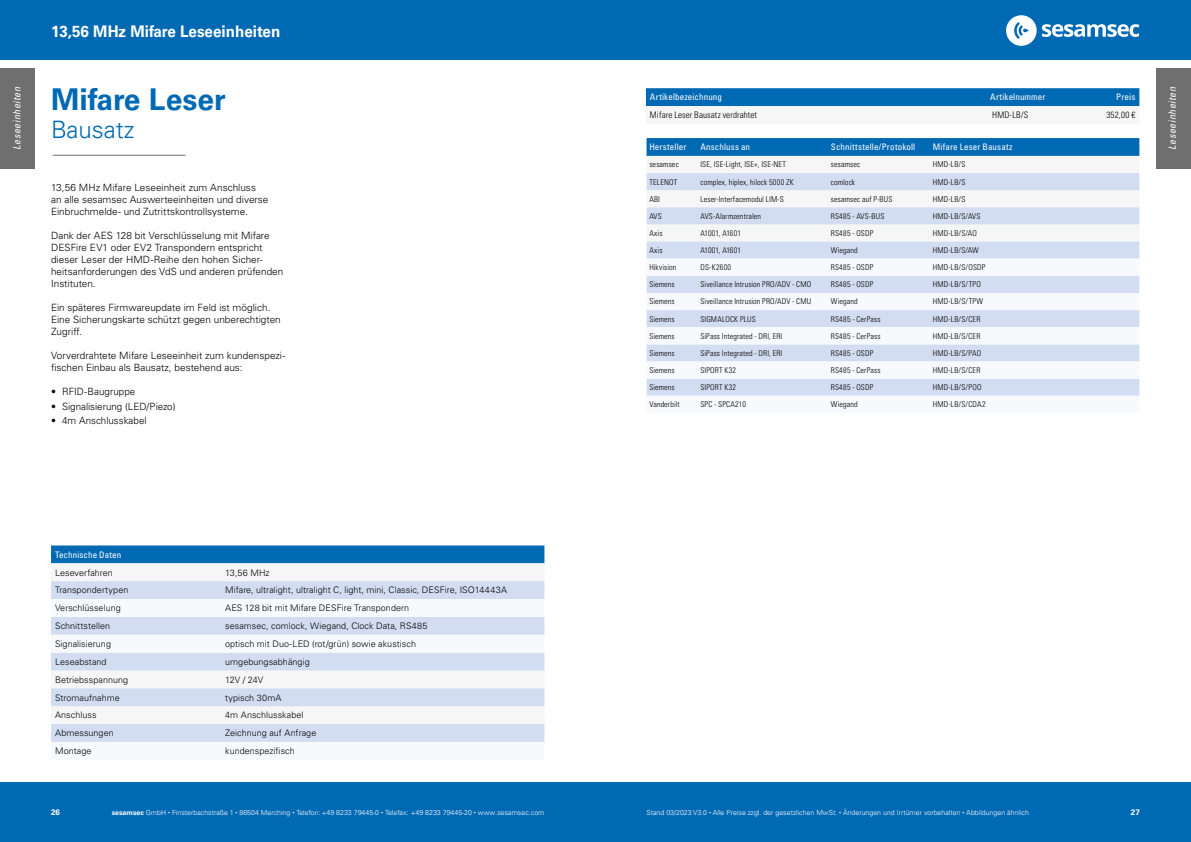
<style>
.page{position:relative;width:1191px;height:842px;background:#fff}
.page>*{position:absolute;margin:0;border:0;box-sizing:border-box;transform-origin:0 0}
.t1{font:700 30px "Univers LT Pro 65";color:#0069b4}
.t2{font:300 24px "Univers LT Pro 45";color:#0069b4}
.t3{font:700 16px "Univers LT Pro 65";color:#fff;scale:.95 1}
.t4{font:300 10px/12px "Univers LT Pro 45";color:#000}
.t5{font:italic condensed 10px "Univers LT Pro";letter-spacing:.04em;color:#fff}
.t6{font:300 9px "Univers LT Pro 45";letter-spacing:.005em;color:#000}
.t7{font:condensed 9px "Univers LT Pro";letter-spacing:.015em;color:#fff}
.t8{font:300 condensed 9px "Univers LT Pro";letter-spacing:.015em;color:#000}
.t9{font:300 condensed 8px "Univers LT Pro";letter-spacing:.015em;color:#000}
.t10{font:300 condensed 8px "Univers LT Pro";letter-spacing:-.005em;color:#000}
.t11{font:700 8px "Univers LT Pro 65";color:#fff}
.t12{font:300 7px "Univers LT Pro 45";color:#fff}
.s1{font-family:"Univers LT Pro";font-stretch:condensed}
.s2{font-family:"Univers LT Pro 65";font-weight:700}
.s3{font-size:4px}
</style>
<div class="page">
<div style="left:587px;top:782px;width:604px;height:60px;background:#0069b4"></div>
<div style="left:587px;top:0;width:604px;height:60px;background:#0069b4"></div>
<div style="left:0;top:782px;width:604px;height:60px;background:#0069b4"></div>
<div style="left:0;top:0;width:604px;height:60px;background:#0069b4"></div>
<div style="left:0;top:68px;width:35px;height:101px;background:#706f6f"></div>
<div style="left:1155px;top:68px;width:36px;height:101px;background:#706f6f"></div>
<hr style="left:53px;top:155px;width:132px;height:1px;background:#706f6f">
<div style="left:646px;top:88px;width:493px;height:18px;background:#0069b4"></div>
<div style="left:51px;top:545px;width:493px;height:18px;background:#0069b4"></div>
<svg style="left:51px;top:563px;width:493px;height:1px"></svg>
<div style="left:51px;top:581px;width:493px;height:18px;background:#d3ddf2"></div>
<svg style="left:51px;top:617px;width:493px;height:125px;fill:#d3ddf2"></svg>
<svg style="left:646px;top:138px;width:493px;height:18px;background:#036ab4"></svg>
<svg style="left:646px;top:173px;width:493px;height:86px;fill:#d3ddf2"></svg>
<svg style="left:646px;top:276px;width:493px;height:120px;fill:#d3ddf2"></svg>
<svg style="left:1042px;top:24px;width:97px;height:13px"></svg>
<svg style="left:1006px;top:15px;width:30px;height:31px"></svg>
<h3 class="t3" style="left:51px;top:20px;width:243px">13,56 MHz Mifare Leseeinheiten</h3>
<p class="t5" style="left:10px;top:149px;width:64px;rotate:-90deg">Leseeinheiten</p>
<p class="t5" style="left:1165px;top:149px;width:64px;rotate:-90deg">Leseeinheiten</p>
<h1 class="t1" style="left:51px;top:78px;width:176px">Mifare Leser</h1>
<h2 class="t2" style="left:51px;top:113px;width:85px">Bausatz</h2>
<p class="t7" style="left:1116px;top:91px;width:21px">Preis</p>
<p class="t8" style="left:1106px;top:109px;width:30px">352,00 €</p>
<p class="t7" style="left:650px;top:91px;width:74px">Artikelbezeichnung</p>
<p class="t7" style="left:990px;top:91px;width:57px">Artikelnummer</p>
<p class="t8" style="left:650px;top:109px;width:109px">Mifare Leser Bausatz verdrahtet</p>
<p class="t8" style="left:992px;top:109px;width:38px">HMD-LB/S</p>
<p class="t7" style="left:649px;top:141px;width:39px">Hersteller</p>
<p class="t7" style="left:700px;top:141px;width:51px">Anschluss an</p>
<p class="t7" style="left:831px;top:141px;width:86px">Schnittstelle/Protokoll</p>
<p class="t7" style="left:933px;top:141px;width:81px">Mifare Leser Bausatz</p>
<p class="t9" style="left:649px;top:159px;width:31px">sesamsec</p>
<p class="t9" style="left:700px;top:159px;width:87px">ISE, ISE-Light, ISE+, ISE-NET</p>
<p class="t9" style="left:831px;top:159px;width:31px">sesamsec</p>
<p class="t9" style="left:933px;top:159px;width:34px">HMD-LB/S</p>
<p class="t9" style="left:649px;top:176px;width:29px">TELENOT</p>
<p class="t9" style="left:700px;top:176px;width:95px">complex, hiplex, hilock 5000 ZK</p>
<p class="t9" style="left:831px;top:176px;width:26px">comlock</p>
<p class="t9" style="left:933px;top:176px;width:34px">HMD-LB/S</p>
<p class="t9" style="left:649px;top:193px;width:12px">ABI</p>
<p class="t9" style="left:700px;top:193px;width:85px">Leser-Interfacemodul LIM-S</p>
<p class="t9" style="left:831px;top:193px;width:63px">sesamsec auf P-BUS</p>
<p class="t9" style="left:933px;top:193px;width:34px">HMD-LB/S</p>
<p class="t9" style="left:649px;top:210px;width:14px">AVS</p>
<p class="t9" style="left:700px;top:210px;width:62px">AVS-Alarmzentralen</p>
<p class="t9" style="left:831px;top:210px;width:55px">RS485 - AVS-BUS</p>
<p class="t9" style="left:933px;top:210px;width:49px">HMD-LB/S/AVS</p>
<p class="t9" style="left:649px;top:228px;width:15px">Axis</p>
<p class="t10" style="left:700px;top:228px;width:42px">A1001, A1601</p>
<p class="t9" style="left:831px;top:228px;width:44px">RS485 - OSDP</p>
<p class="t9" style="left:933px;top:228px;width:46px">HMD-LB/S/AO</p>
<p class="t9" style="left:649px;top:245px;width:15px">Axis</p>
<p class="t10" style="left:700px;top:245px;width:42px">A1001, A1601</p>
<p class="t9" style="left:831px;top:245px;width:28px">Wiegand</p>
<p class="t9" style="left:933px;top:245px;width:48px">HMD-LB/S/AW</p>
<p class="t9" style="left:649px;top:262px;width:28px">Hikvision</p>
<p class="t9" style="left:700px;top:262px;width:32px">DS-K2600</p>
<p class="t9" style="left:831px;top:262px;width:44px">RS485 - OSDP</p>
<p class="t9" style="left:933px;top:262px;width:54px">HMD-LB/S/OSDP</p>
<p class="t9" style="left:649px;top:279px;width:27px">Siemens</p>
<p class="t9" style="left:700px;top:279px;width:112px">Siveillance Intrusion PRO/ADV - CMO</p>
<p class="t9" style="left:831px;top:279px;width:44px">RS485 - OSDP</p>
<p class="t9" style="left:933px;top:279px;width:49px">HMD-LB/S/TPO</p>
<p class="t9" style="left:649px;top:296px;width:27px">Siemens</p>
<p class="t9" style="left:700px;top:296px;width:112px">Siveillance Intrusion PRO/ADV - CMU</p>
<p class="t9" style="left:831px;top:296px;width:28px">Wiegand</p>
<p class="t9" style="left:933px;top:296px;width:52px">HMD-LB/S/TPW</p>
<p class="t9" style="left:649px;top:313px;width:27px">Siemens</p>
<p class="t9" style="left:700px;top:313px;width:57px">SIGMALOCK PLUS</p>
<p class="t9" style="left:831px;top:313px;width:51px">RS485 - CerPass</p>
<p class="t9" style="left:933px;top:313px;width:49px">HMD-LB/S/CER</p>
<p class="t9" style="left:649px;top:330px;width:27px">Siemens</p>
<p class="t9" style="left:700px;top:330px;width:83px">SiPass Integrated - DRI, ERI</p>
<p class="t9" style="left:831px;top:330px;width:51px">RS485 - CerPass</p>
<p class="t9" style="left:933px;top:330px;width:49px">HMD-LB/S/CER</p>
<p class="t9" style="left:649px;top:348px;width:27px">Siemens</p>
<p class="t9" style="left:700px;top:348px;width:83px">SiPass Integrated - DRI, ERI</p>
<p class="t9" style="left:831px;top:348px;width:44px">RS485 - OSDP</p>
<p class="t9" style="left:933px;top:348px;width:50px">HMD-LB/S/PAO</p>
<p class="t9" style="left:649px;top:365px;width:27px">Siemens</p>
<p class="t9" style="left:700px;top:365px;width:37px">SIPORT K32</p>
<p class="t9" style="left:831px;top:365px;width:51px">RS485 - CerPass</p>
<p class="t9" style="left:933px;top:365px;width:49px">HMD-LB/S/CER</p>
<p class="t9" style="left:649px;top:382px;width:27px">Siemens</p>
<p class="t9" style="left:700px;top:382px;width:37px">SIPORT K32</p>
<p class="t9" style="left:831px;top:382px;width:44px">RS485 - OSDP</p>
<p class="t9" style="left:933px;top:382px;width:50px">HMD-LB/S/POO</p>
<p class="t9" style="left:649px;top:399px;width:32px">Vanderbilt</p>
<p class="t9" style="left:700px;top:399px;width:47px">SPC - SPCA210</p>
<p class="t9" style="left:831px;top:399px;width:28px">Wiegand</p>
<p class="t9" style="left:933px;top:399px;width:54px">HMD-LB/S/CDA2</p>
<p class="t4" style="left:51px;top:181px;width:219px">13,56 MHz Mifare Leseeinheit zum Anschluss an alle sesamsec Auswerteeinheiten und diverse<br>Einbruchmelde- und Zutrittskontrollsysteme.</p>
<p class="t4" style="left:51px;top:229px;width:234px">Dank der AES 128 bit Verschlüsselung mit Mifare DESFire EV1 oder EV2 Transpondern entspricht dieser Leser der HMD-Reihe den hohen Sicher&shy;heitsanforderungen des VdS und anderen prüfenden Instituten.</p>
<p class="t4" style="left:51px;top:301px;width:231px">Ein späteres Firmwareupdate im Feld ist möglich.<br>Eine Sicherungskarte schützt gegen unberechtigten<br>Zugriff.</p>
<p class="t4" style="left:51px;top:349px;width:236px">Vorverdrahtete Mifare Leseeinheit zum kundenspezi&shy;fischen Einbau als Bausatz, bestehend aus:</p>
<p class="t4" style="left:51px;top:385px;width:86px"><span class="s1">•</span> RFID-Baugruppe</p>
<p class="t4" style="left:51px;top:400px;width:126px"><span class="s1">•</span> Signalisierung (LED/Piezo)</p>
<p class="t4" style="left:51px;top:415px;width:97px"><span class="s1">•</span> 4m Anschlusskabel</p>
<p class="t7" style="left:55px;top:549px;width:68px">Technische Daten</p>
<p class="t6" style="left:55px;top:566px;width:59px">Leseverfahren</p>
<p class="t6" style="left:225px;top:566px;width:46px">13,56 MHz</p>
<p class="t6" style="left:55px;top:584px;width:75px">Transpondertypen</p>
<p class="t6" style="left:225px;top:584px;width:283px">Mifare, ultralight, ultralight C, light, mini, Classic, DESFire, ISO14443A</p>
<p class="t6" style="left:55px;top:602px;width:67px">Verschlüsselung</p>
<p class="t6" style="left:225px;top:602px;width:185px">AES 128 bit mit Mifare DESFire Transpondern</p>
<p class="t6" style="left:55px;top:620px;width:57px">Schnittstellen</p>
<p class="t6" style="left:225px;top:620px;width:204px">sesamsec, comlock, Wiegand, Clock Data, RS485</p>
<p class="t6" style="left:55px;top:638px;width:57px">Signalisierung</p>
<p class="t6" style="left:225px;top:638px;width:192px">optisch mit Duo-LED (rot/grün) sowie akustisch</p>
<p class="t6" style="left:55px;top:656px;width:53px">Leseabstand</p>
<p class="t6" style="left:225px;top:656px;width:86px">umgebungsabhängig</p>
<p class="t6" style="left:55px;top:674px;width:75px">Betriebsspannung</p>
<p class="t6" style="left:225px;top:674px;width:40px">12V / 24V</p>
<p class="t6" style="left:55px;top:691px;width:66px">Stromaufnahme</p>
<p class="t6" style="left:225px;top:691px;width:58px">typisch 30mA</p>
<p class="t6" style="left:55px;top:709px;width:43px">Anschluss</p>
<p class="t6" style="left:225px;top:709px;width:80px">4m Anschlusskabel</p>
<p class="t6" style="left:55px;top:727px;width:60px">Abmessungen</p>
<p class="t6" style="left:225px;top:727px;width:93px">Zeichnung auf Anfrage</p>
<p class="t6" style="left:55px;top:745px;width:38px">Montage</p>
<p class="t6" style="left:225px;top:745px;width:71px">kundenspezifisch</p>
<p class="t11" style="left:51px;top:807px;width:10px">26</p>
<p class="t12" style="left:112px;top:808px;width:434px"><span class="s2">sesamsec</span> GmbH <span class="s3">•</span> Finsterbachstraße 1 <span class="s3">•</span> 86504 Merching <span class="s3">•</span> Telefon: +49 8233 79445-0 <span class="s3">•</span> Telefax: +49 8233 79445-20 <span class="s3">•</span> www.sesamsec.com</p>
<p class="t12" style="left:646px;top:807px;width:384px">Stand 03/2023 V3.0 <span class="s3">•</span> Alle Preise zzgl. der gesetzlichen MwSt. <span class="s3">•</span> Änderungen und Irrtümer vorbehalten <span class="s3">•</span> Abbildungen ähnlich</p>
<p class="t11" style="left:1131px;top:807px;width:10px">27</p>
</div>
